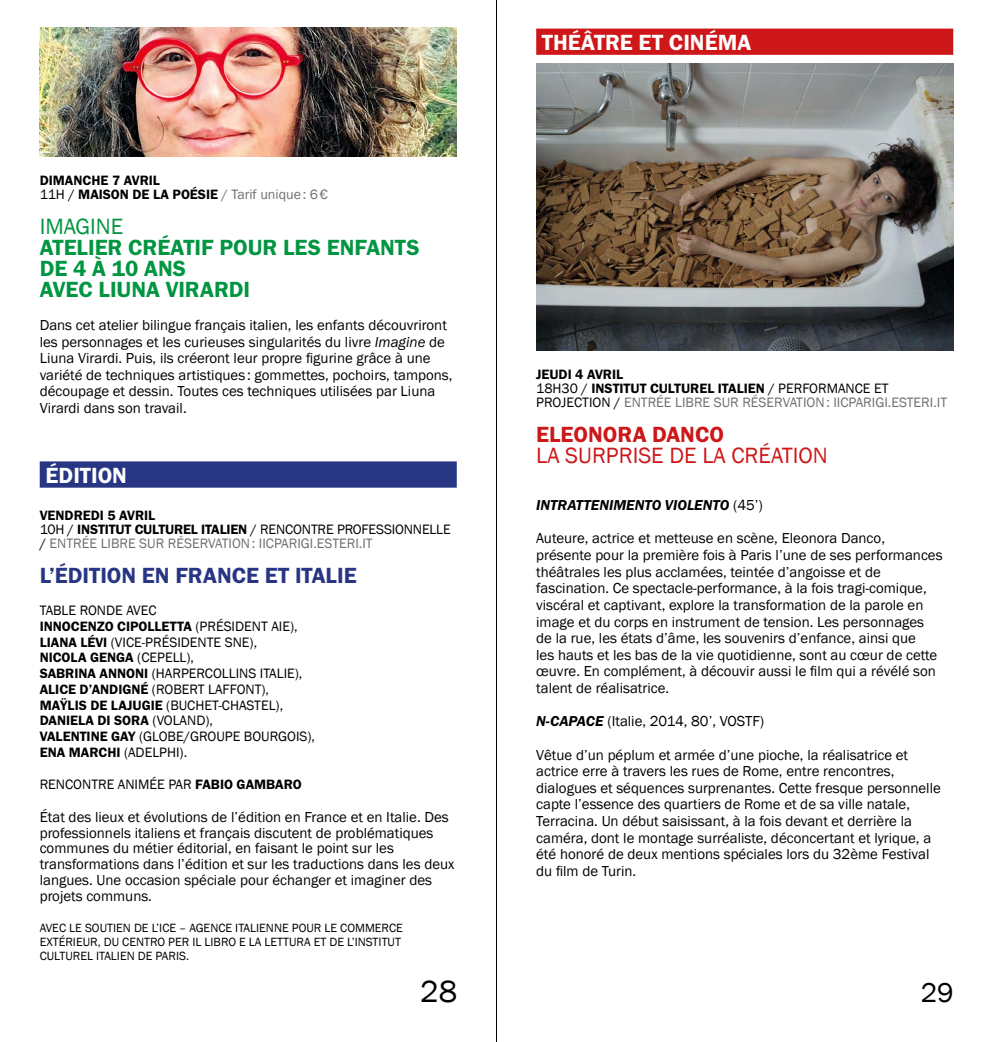
<style>
.page{position:relative;width:993px;height:1042px;background:#fff}
.page>*{position:absolute;margin:0;border:0;box-sizing:border-box;transform-origin:0 0}
.t1{font:31.5px "Franklin Gothic";color:#000}
.t2{font:28px "Franklin Gothic";color:#000}
.t3{font:22.75px/21px "Franklin Gothic URW Dem";color:#009641}
.t4{font:22.75px "Franklin Gothic URW Dem";color:#283583}
.t5{font:22.75px "Franklin Gothic URW Dem";color:#fff}
.t6{font:22.75px "Franklin Gothic";color:#cd1719}
.t7{font:22.75px "Franklin Gothic URW Dem";color:#cd1719}
.t8{font:22.75px "Franklin Gothic";color:#009641}
.t9{font:14.88px/16.6px "Franklin Gothic";color:#000}
.t10{font:14.88px "Franklin Gothic URW Dem Ita";color:#000}
.t11{font:14px/15.8px "Franklin Gothic";color:#000}
.t12{font:14px/14px "Franklin Gothic URW Dem";color:#000}
.t13{font:14px/14px "Franklin Gothic";color:#706f6f}
.t14{font:12.25px/14px "Franklin Gothic";color:#000}
.s1{font-family:"Franklin Gothic"}
.s2{font-family:"Franklin Gothic";color:#706f6f}
.s3{font-style:italic}
.s4{color:#000}
.s5{font-family:"Franklin Gothic URW Dem";color:#000}
.s6{font-family:"Franklin Gothic URW Dem"}
.s7{font-family:"Franklin Gothic URW Dem Ita"}
</style>
<div class="page">
<div style="left:40px;top:461px;width:416px;height:27px;background:#283583"></div>
<img style="left:40px;top:28px;width:416px;height:129px">
<div style="left:536px;top:29px;width:416px;height:26px;background:#cd1719"></div>
<img style="left:536px;top:63px;width:416px;height:288px">
<hr style="left:496px;top:0;width:1px;height:1042px;background:#000">
<p class="t12" style="left:40px;top:173px;width:289px">DIMANCHE 7 AVRIL<br><span class="s1">11H /</span> MAISON DE LA POÉSIE <span class="s2">/ Tarif unique: 6€</span></p>
<h3 class="t8" style="left:40px;top:212px;width:85px">IMAGINE</h3>
<h3 class="t3" style="left:40px;top:236px;width:381px">ATELIER CRÉATIF POUR LES ENFANTS<br>DE 4 À 10 ANS<br>AVEC LIUNA VIRARDI</h3>
<p class="t9" style="left:40px;top:317px;width:414px">Dans cet atelier bilingue français italien, les enfants découvriront les personnages et les curieuses singularités du livre <span class="s3">Imagine</span> de Liuna Virardi. Puis, ils créeront leur propre figurine grâce à une variété de techniques artistiques : gommettes, pochoirs, tampons, découpage et dessin. Toutes ces techniques utilisées par Liuna Virardi dans son travail.</p>
<h3 class="t5" style="left:45px;top:461px;width:83px">ÉDITION</h3>
<p class="t12" style="left:40px;top:508px;width:117px">VENDREDI 5 AVRIL</p>
<p class="t13" style="left:40px;top:522px;width:412px"><span class="s4">10H /</span> <span class="s5">INSTITUT CULTUREL ITALIEN</span> <span class="s4">/ RENCONTRE PROFESSIONNELLE /</span> ENTRÉE LIBRE SUR RÉSERVATION: IICPARIGI.ESTERI.IT</p>
<h3 class="t4" style="left:40px;top:561px;width:318px">L’ÉDITION EN FRANCE ET ITALIE</h3>
<p class="t11" style="left:40px;top:603px;width:118px">TABLE RONDE AVEC</p>
<p class="t12" style="left:40px;top:619px;width:259px">INNOCENZO CIPOLLETTA <span class="s1">(PRÉSIDENT AIE),</span></p>
<p class="t11" style="left:40px;top:634px;width:219px"><span class="s6">LIANA LÉVI</span> (VICE-PRÉSIDENTE SNE),</p>
<p class="t12" style="left:40px;top:650px;width:156px">NICOLA GENGA <span class="s1">(CEPELL),</span></p>
<p class="t11" style="left:40px;top:666px;width:264px"><span class="s6">SABRINA ANNONI</span> (HARPERCOLLINS ITALIE),<br><span class="s6">ALICE D’ANDIGNÉ</span> (ROBERT LAFFONT),<br><span class="s6">MAŸLIS DE LAJUGIE</span> (BUCHET-CHASTEL),</p>
<p class="t12" style="left:40px;top:713px;width:175px">DANIELA DI SORA <span class="s1">(VOLAND),</span></p>
<p class="t11" style="left:40px;top:729px;width:277px"><span class="s6">VALENTINE GAY</span> (GLOBE/GROUPE BOURGOIS),<br><span class="s6">ENA MARCHI</span> (ADELPHI).</p>
<p class="t11" style="left:40px;top:777px;width:263px">RENCONTRE ANIMÉE PAR <span class="s6">FABIO GAMBARO</span></p>
<p class="t9" style="left:40px;top:809px;width:416px;line-height:15.9px">État des lieux et évolutions de l’édition en France et en Italie. Des professionnels italiens et français discutent de problématiques communes du métier éditorial, en faisant le point sur les transformations dans l’édition et sur les traductions dans les deux langues. Une occasion spéciale pour échanger et imaginer des projets communs.</p>
<p class="t14" style="left:40px;top:921px;width:364px">AVEC LE SOUTIEN DE L’ICE – AGENCE ITALIENNE POUR LE COMMERCE<br>EXTÉRIEUR, DU CENTRO PER IL LIBRO E LA LETTURA ET DE L’INSTITUT<br>CULTUREL ITALIEN DE PARIS.</p>
<h3 class="t5" style="left:541px;top:29px;width:211px">THÉÂTRE ET CINÉMA</h3>
<p class="t12" style="left:536px;top:367px;width:354px">JEUDI 4 AVRIL<br><span class="s1">18H30 /</span> INSTITUT CULTUREL ITALIEN <span class="s1">/ PERFORMANCE ET</span></p>
<p class="t13" style="left:536px;top:395px;width:412px"><span class="s4">PROJECTION /</span> ENTRÉE LIBRE SUR RÉSERVATION: IICPARIGI.ESTERI.IT</p>
<h3 class="t7" style="left:536px;top:420px;width:189px">ELEONORA DANCO</h3>
<h3 class="t6" style="left:536px;top:441px;width:293px">LA SURPRISE DE LA CRÉATION</h3>
<p class="t10" style="left:536px;top:495px;width:228px">INTRATTENIMENTO VIOLENTO <span class="s1">(45’)</span></p>
<p class="t9" style="left:536px;top:530px;width:408px">Auteure, actrice et metteuse en scène, Eleonora Danco, présente pour la première fois à Paris l’une de ses performances théâtrales les plus acclamées, teintée d’angoisse et de fascination. Ce spectacle-performance, à la fois tragi-comique, viscéral et captivant, explore la transformation de la parole en image et du corps en instrument de tension. Les personnages de la rue, les états d’âme, les souvenirs d’enfance, ainsi que<br>les hauts et les bas de la vie quotidienne, sont au cœur de cette œuvre. En complément, à découvir aussi le film qui a révélé son talent de réalisatrice.</p>
<p class="t9" style="left:536px;top:713px;width:229px"><span class="s7">N-CAPACE</span> (Italie, 2014, 80’, VOSTF)</p>
<p class="t9" style="left:536px;top:746px;width:406px">Vêtue d’un péplum et armée d’une pioche, la réalisatrice et actrice erre à travers les rues de Rome, entre rencontres, dialogues et séquences surprenantes. Cette fresque personnelle capte l’essence des quartiers de Rome et de sa ville natale, Terracina. Un début saisissant, à la fois devant et derrière la caméra, dont le montage surréaliste, déconcertant et lyrique, a été honoré de deux mentions spéciales lors du 32ème Festival du film de Turin.</p>
<h1 class="t1" style="left:420px;top:972px;width:38px">28</h1>
<h2 class="t2" style="left:920px;top:975px;width:34px">29</h2>
</div>
